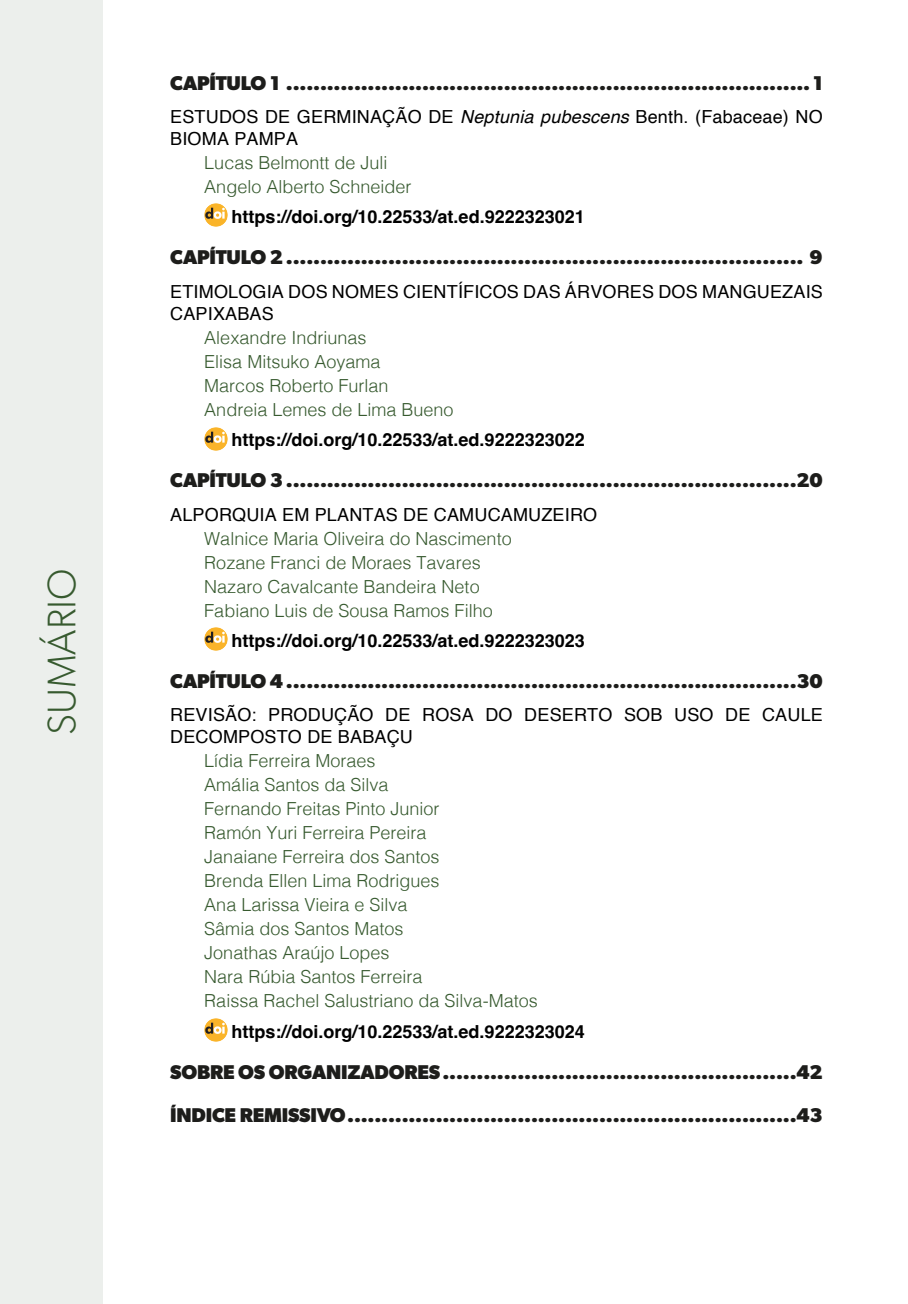
<style>
.page{position:relative;width:908px;height:1304px;background:#fff}
.page>*{position:absolute;margin:0;border:0;box-sizing:border-box;transform-origin:0 0}
.t1{font:300 40px "Gibson";color:#375a2f}
.t2{font:700 20px/43px "Gibson";letter-spacing:-.01em;color:#1d1d1b}
.t3{font:300 18px/24px "Helvetica";color:#375a2f}
.t4{font:18px/22px "Helvetica";letter-spacing:.01em;color:#000}
.t5{font:700 18px "Helvetica";color:#000}
.s1{font-style:italic}
</style>
<div class="page">
<div style="left:0;top:0;width:103px;height:1304px;background:#ecefec"></div>
<img style="left:204px;top:204px;width:23px;height:23px">
<img style="left:204px;top:427px;width:23px;height:23px">
<img style="left:204px;top:628px;width:23px;height:23px">
<img style="left:204px;top:1019px;width:23px;height:23px">
<h1 class="t1" style="left:37px;top:735px;width:167px;rotate:-90deg">SUMÁRIO</h1>
<p class="t2" style="left:170px;top:61px;width:653px">CAPÍTULO 1 ............................................................................. 1</p>
<p class="t4" style="left:170px;top:106px;width:653px">ESTUDOS DE GERMINAÇÃO DE <span class="s1">Neptunia pubescens</span> Benth. (Fabaceae) NO<br>BIOMA PAMPA</p>
<p class="t3" style="left:204px;top:149px;width:209px">Lucas Belmontt de Juli<br>Angelo Alberto Schneider</p>
<p class="t5" style="left:231px;top:206px;width:355px">https://doi.org/10.22533/at.ed.9222323021</p>
<p class="t2" style="left:170px;top:236px;width:653px">CAPÍTULO 2 ............................................................................ 9</p>
<p class="t4" style="left:170px;top:281px;width:654px">ETIMOLOGIA DOS NOMES CIENTÍFICOS DAS ÁRVORES DOS MANGUEZAIS<br>CAPIXABAS</p>
<p class="t3" style="left:204px;top:324px;width:251px">Alexandre Indriunas<br>Elisa Mitsuko Aoyama<br>Marcos Roberto Furlan<br>Andreia Lemes de Lima Bueno</p>
<p class="t5" style="left:231px;top:429px;width:355px">https://doi.org/10.22533/at.ed.9222323022</p>
<p class="t2" style="left:170px;top:458px;width:653px">CAPÍTULO 3 ...........................................................................20</p>
<p class="t4" style="left:170px;top:504px;width:428px">ALPORQUIA EM PLANTAS DE CAMUCAMUZEIRO</p>
<p class="t3" style="left:204px;top:525px;width:309px">Walnice Maria Oliveira do Nascimento Rozane Franci de Moraes Tavares Nazaro Cavalcante Bandeira Neto Fabiano Luis de Sousa Ramos Filho</p>
<p class="t5" style="left:231px;top:630px;width:355px">https://doi.org/10.22533/at.ed.9222323023</p>
<p class="t2" style="left:170px;top:659px;width:653px">CAPÍTULO 4 ...........................................................................30</p>
<p class="t4" style="left:170px;top:705px;width:653px">REVISÃO: PRODUÇÃO DE ROSA DO DESERTO SOB USO DE CAULE<br>DECOMPOSTO DE BABAÇU</p>
<p class="t3" style="left:204px;top:748px;width:335px">Lídia Ferreira Moraes<br>Amália Santos da Silva<br>Fernando Freitas Pinto Junior<br>Ramón Yuri Ferreira Pereira<br>Janaiane Ferreira dos Santos<br>Brenda Ellen Lima Rodrigues<br>Ana Larissa Vieira e Silva<br>Sâmia dos Santos Matos<br>Jonathas Araújo Lopes<br>Nara Rúbia Santos Ferreira<br>Raissa Rachel Salustriano da Silva-Matos</p>
<p class="t5" style="left:231px;top:1020px;width:355px">https://doi.org/10.22533/at.ed.9222323024</p>
<p class="t2" style="left:170px;top:1050px;width:653px">SOBRE OS ORGANIZADORES....................................................42<br>ÍNDICE REMISSIVO..................................................................43</p>
</div>
